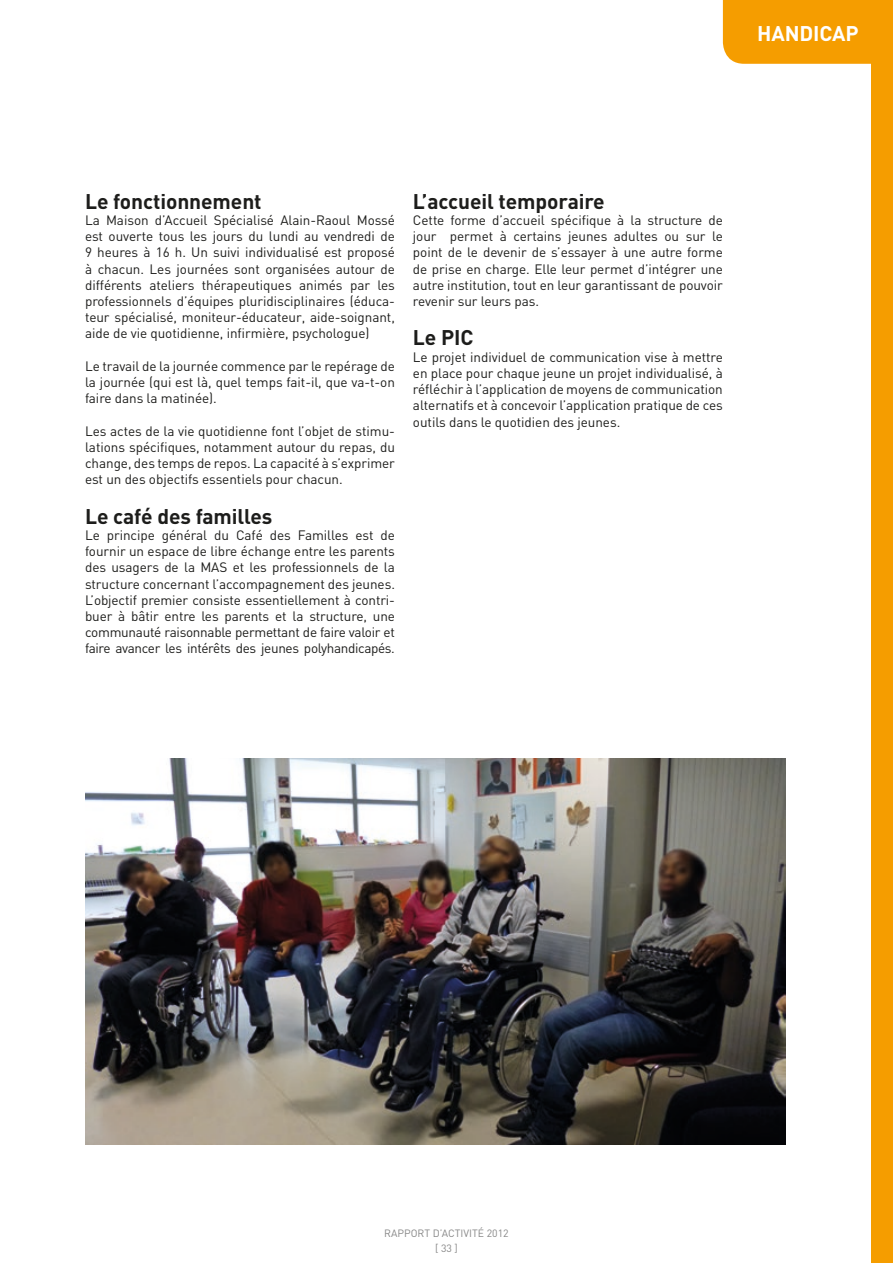
<style>
.page{position:relative;width:893px;height:1263px;background:#fff}
.page>*{position:absolute;margin:0;border:0;box-sizing:border-box;transform-origin:0 0}
.SOUS-TITRE{font:700 21px "DIN";letter-spacing:-.005em;color:#1d1d1b}
.t1{font:700 21px "DIN";letter-spacing:-.005em;color:#fff}
.TEXTE{font:13.5px/16.2px "DIN";letter-spacing:-.005em;color:#1d1d1b;text-align:justify}
.t2{font:10.5px/15px "DIN";color:#878787;text-align:center}
</style>
<div class="page">
<div style="left:872px;top:0;width:21px;height:1263px;background:#f59d00"></div>
<div style="left:723px;top:0;width:149px;height:64px;background:#f59d00"></div>
<img style="left:85px;top:758px;width:701px;height:387px">
<h1 class="t1" style="left:757px;top:19px;width:103px">HANDICAP</h1>
<p class="SOUS-TITRE" style="left:85px;top:187px;width:178px">Le fonctionnement</p>
<p class="TEXTE" style="left:85px;top:212px;width:311px">La Maison d’Accueil Spécialisé Alain-Raoul Mossé est ouverte tous les jours du lundi au vendredi de 9 heures à 16 h. Un suivi individualisé est proposé à chacun. Les journées sont organisées autour de différents ateliers thérapeutiques animés par les professionnels d’équipes pluridisciplinaires (éduca&shy;teur spécialisé, moniteur-éducateur, aide-soignant, aide de vie quotidienne, infirmière, psychologue)</p>
<p class="TEXTE" style="left:85px;top:358px;width:311px">Le travail de la journée commence par le repérage de la journée (qui est là, quel temps fait-il, que va-t-on faire dans la matinée).</p>
<p class="TEXTE" style="left:85px;top:422px;width:311px">Les actes de la vie quotidienne font l’objet de stimu&shy;lations spécifiques, notamment autour du repas, du change, des temps de repos. La capacité à s’exprimer est un des objectifs essentiels pour chacun.</p>
<p class="SOUS-TITRE" style="left:85px;top:502px;width:189px">Le café des familles</p>
<p class="TEXTE" style="left:85px;top:527px;width:311px">Le principe général du Café des Familles est de fournir un espace de libre échange entre les parents des usagers de la MAS et les professionnels de la structure concernant l’accompagnement des jeunes.</p>
<p class="TEXTE" style="left:85px;top:591px;width:311px">L’objectif premier consiste essentiellement à contri&shy;buer à bâtir entre les parents et la structure, une communauté raisonnable permettant de faire valoir et faire avancer les intérêts des jeunes polyhandicapés.</p>
<p class="SOUS-TITRE" style="left:413px;top:187px;width:193px">L’accueil temporaire</p>
<p class="TEXTE" style="left:413px;top:212px;width:311px">Cette forme d’accueil spécifique à la structure de jour permet à certains jeunes adultes ou sur le point de le devenir de s’essayer à une autre forme de prise en charge. Elle leur permet d’intégrer une autre institution, tout en leur garantissant de pouvoir revenir sur leurs pas.</p>
<p class="SOUS-TITRE" style="left:413px;top:324px;width:62px">Le PIC</p>
<p class="TEXTE" style="left:413px;top:348px;width:311px">Le projet individuel de communication vise à mettre en place pour chaque jeune un projet individualisé, à réfléchir à l’application de moyens de communication alternatifs et à concevoir l’application pratique de ces outils dans le quotidien des jeunes.</p>
<p class="t2" style="left:384px;top:1225px;width:126px">RAPPORT D’ACTIVITÉ 2012 [ 33 ]</p>
</div>
